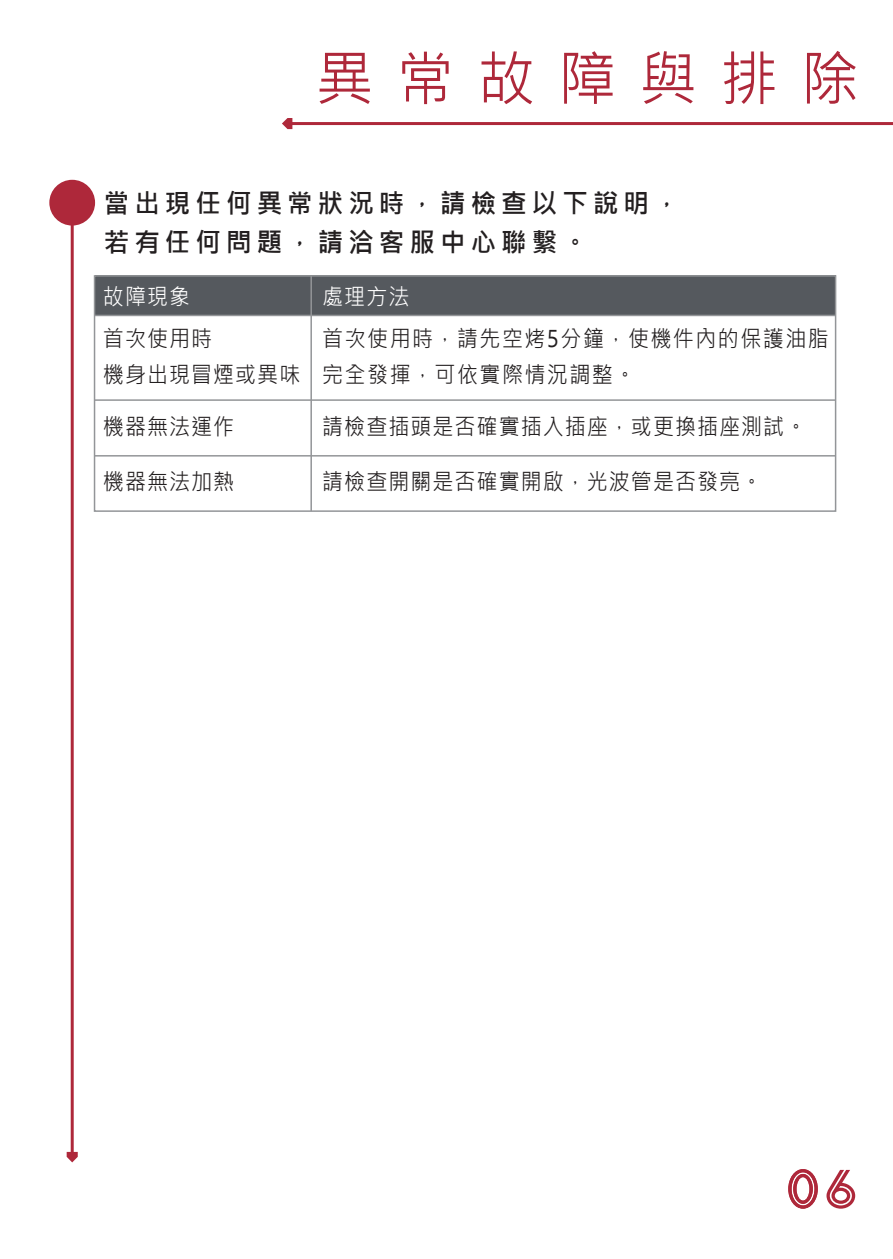
<style>
.page{position:relative;width:893px;height:1259px;background:#fff}
.page>*{position:absolute;margin:0;border:0;box-sizing:border-box;transform-origin:0 0}
.t1{font:59.7px "Microsoft Jheng Hei UI Regular";letter-spacing:.4em;color:#ae283a}
.t2{font:26.4px/39px "Microsoft Jheng Hei UI Bold";letter-spacing:.2em;color:#231f20}
.t3{font:22.8px/36px "Microsoft Jheng Hei UI Regular";letter-spacing:.05em;color:#231f20;scale:.92 1}
.t4{font:22.8px/36px "Microsoft Jheng Hei UI Regular";letter-spacing:.07em;color:#231f20;scale:.92 1}
.t5{font:22.8px "Microsoft Jheng Hei UI Regular";letter-spacing:.05em;color:#fff;scale:.92 1}
</style>
<div class="page">
<hr style="left:291px;top:122px;width:602px;height:3px;background:#ae283a">
<svg style="left:282px;top:118px;width:10px;height:11px"></svg>
<div style="left:49px;top:180px;width:46px;height:45px;background:#ae283a;border-radius:50%"></div>
<hr style="left:71px;top:215px;width:3px;height:939px;background:#ae283a">
<svg style="left:67px;top:1152px;width:11px;height:10px"></svg>
<svg style="left:826px;top:1170px;width:29px;height:38px"></svg>
<svg style="left:788px;top:1169px;width:30px;height:39px"></svg>
<div style="left:95px;top:276px;width:741px;height:39px;background:#55595e"></div>
<div style="left:94px;top:275px;width:742px;height:237px;border:2px solid #939598"></div>
<hr style="left:310px;top:276px;width:2px;height:235px;background:#939598">
<hr style="left:95px;top:315px;width:741px;height:1px;background:#939598">
<hr style="left:95px;top:399px;width:741px;height:2px;background:#939598">
<hr style="left:95px;top:455px;width:741px;height:1px;background:#939598">
<h1 class="t1" style="left:316px;top:41px;width:545px">異常故障與排除</h1>
<p class="t2" style="left:104px;top:184px;width:577px">當出現任何異常狀況時，請檢查以下說明，若有任何問題，請洽客服中心聯繫。</p>
<p class="t5" style="left:103px;top:282px;width:96px">故障現象</p>
<p class="t3" style="left:103px;top:321px;width:216px">首次使用時<br>機身出現冒煙或異味</p>
<p class="t5" style="left:322px;top:282px;width:96px">處理方法</p>
<p class="t4" style="left:322px;top:321px;width:552px">首次使用時，請先空烤5分鐘，使機件內的保護油脂完全發揮，可依實際情況調整。</p>
<p class="t3" style="left:103px;top:409px;width:144px">機器無法運作</p>
<p class="t3" style="left:322px;top:409px;width:528px">請檢查插頭是否確實插入插座，或更換插座測試。</p>
<p class="t3" style="left:103px;top:464px;width:144px">機器無法加熱</p>
<p class="t3" style="left:322px;top:464px;width:480px">請檢查開關是否確實開啟，光波管是否發亮。</p>
</div>
